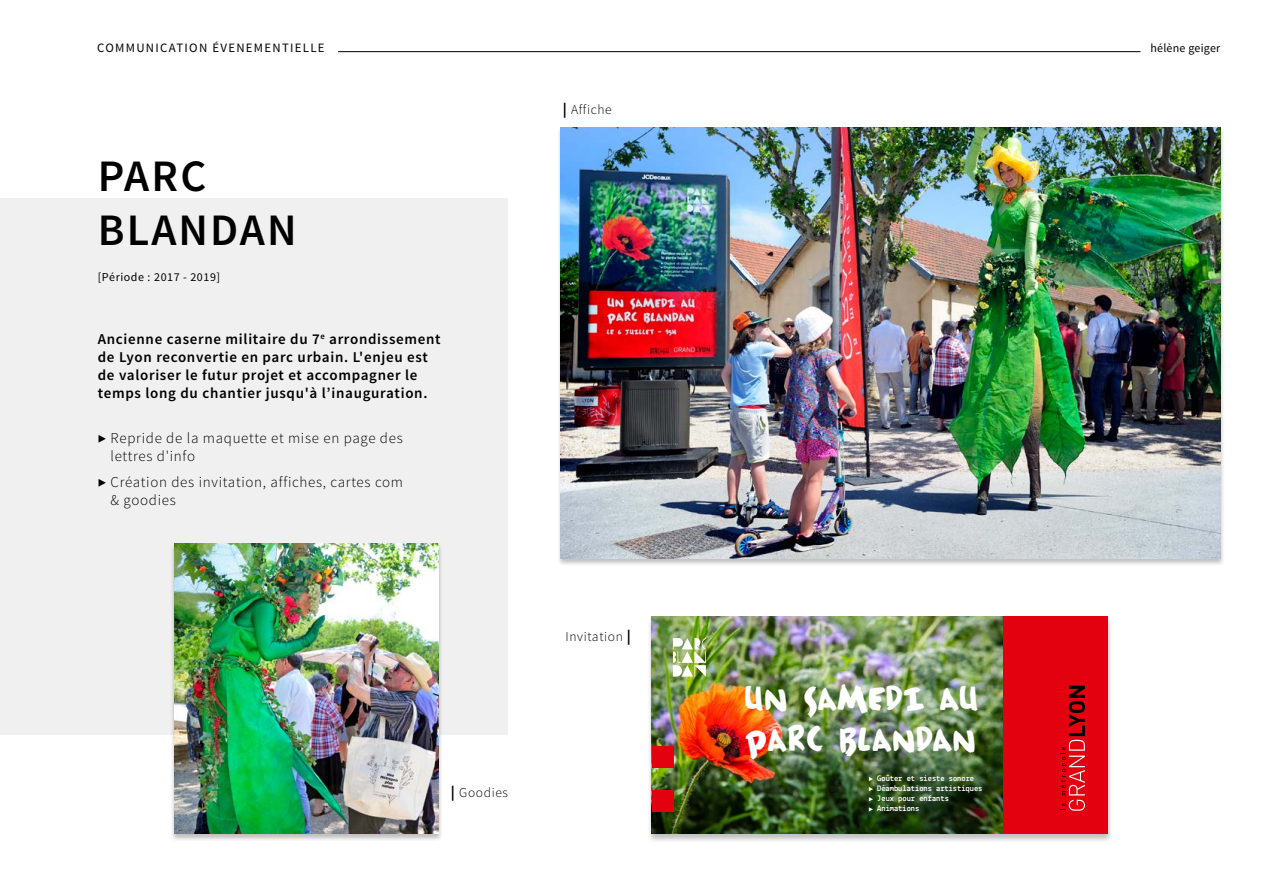
<style>
.page{position:relative;width:1263px;height:893px;background:#fff}
.page>*{position:absolute;margin:0;border:0;box-sizing:border-box;transform-origin:0 0}
.t1{font:600 45px/54px "Source Sans Pro";letter-spacing:.045em;color:#000}
.t2{font:36.6px/40.7px "House Paint";color:#fff}
.t3{font:600 15px/18px "Source Sans Pro";letter-spacing:.045em;color:#000}
.t4{font:300 15px/18px "Source Sans Pro";letter-spacing:.045em;color:#000}
.t5{font:300 13.5px "Source Sans Pro";letter-spacing:.045em;color:#000}
.t6{font:12.75px "Source Sans Pro";letter-spacing:.1em;color:#000}
.t7{font:12px "Source Sans Pro";letter-spacing:.035em;color:#000}
.t8{font:700 8.4px/10.1px "Lekton";color:#fff}
.s1{font-weight:700;font-size:15px}
</style>
<div class="page">
<hr style="left:338px;top:51px;width:802px;height:1px;background:#000">
<div style="left:0;top:198px;width:508px;height:537px;background:#f0f0f0"></div>
<div style="left:556px;top:127px;width:669px;height:439px;background:#000;opacity:.25"></div>
<img style="left:561px;top:127px;width:659px;height:431px">
<div style="left:647px;top:616px;width:466px;height:227px;background:#000;opacity:.25"></div>
<img style="left:652px;top:616px;width:351px;height:217px">
<div style="left:1003px;top:616px;width:105px;height:217px;background:#e3000f"></div>
<div style="left:652px;top:790px;width:21px;height:22px;background:#e3000f"></div>
<div style="left:652px;top:747px;width:21px;height:21px;background:#e3000f"></div>
<svg style="left:1060px;top:686px;width:25px;height:125px"></svg>
<svg style="left:673px;top:638px;width:33px;height:39px"></svg>
<svg style="left:869px;top:777px;width:4px;height:4px"></svg>
<svg style="left:869px;top:787px;width:4px;height:4px"></svg>
<svg style="left:869px;top:797px;width:4px;height:4px"></svg>
<svg style="left:869px;top:807px;width:4px;height:4px"></svg>
<div style="left:170px;top:544px;width:273px;height:298px;background:#000;opacity:.25"></div>
<img style="left:174px;top:543px;width:265px;height:290px">
<p class="t6" style="left:97px;top:40px;width:229px">COMMUNICATION ÉVENEMENTIELLE</p>
<p class="t7" style="left:1150px;top:41px;width:72px">hélène geiger</p>
<h1 class="t1" style="left:98px;top:150px;width:200px">PARC<br>BLANDAN</h1>
<p class="t7" style="left:98px;top:270px;width:124px">[Période : 2017 - 2019]</p>
<p class="t3" style="left:98px;top:330px;width:344px">Ancienne caserne militaire du 7<sup>e</sup> arrondissement de Lyon reconvertie en parc urbain. L'enjeu est de valoriser le futur projet et accompagner le temps long du chantier jusqu'à l’inauguration.</p>
<p class="t4" style="left:111px;top:429px;width:294px;text-indent:-13px">▶ Repride de la maquette et mise en page des lettres d'info</p>
<p class="t4" style="left:111px;top:473px;width:294px;text-indent:-13px">▶ Création des invitation, affiches, cartes com &amp; goodies</p>
<p class="t5" style="left:451px;top:784px;width:59px"><span class="s1">|</span> Goodies</p>
<p class="t5" style="left:563px;top:101px;width:51px"><span class="s1">|</span> Affiche</p>
<p class="t5" style="left:566px;top:629px;width:67px">Invitation <span class="s1">|</span></p>
<h2 class="t2" style="left:744px;top:677px;width:236px">UN SAMEDI AU<br>PARC BLANDAN</h2>
<p class="t8" style="left:877px;top:773px;width:107px">Goûter et sieste sonore<br>Déambulations artistiques<br>Jeux pour enfants<br>Animations</p>
</div>
